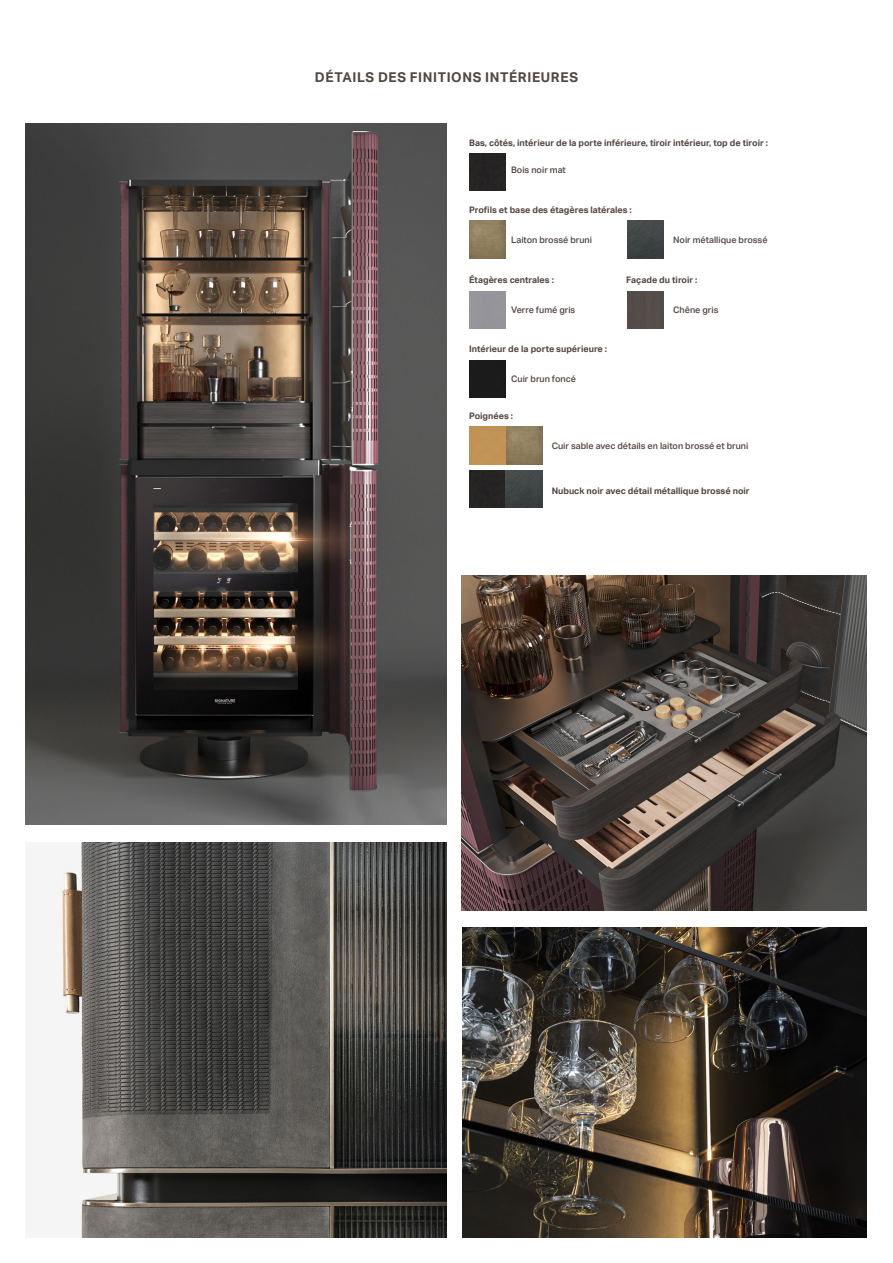
<style>
.page{position:relative;width:893px;height:1263px;background:#fff}
.page>*{position:absolute;margin:0;border:0;box-sizing:border-box;transform-origin:0 0}
.Sezione_Aktiv{font:700 13.5px "Aktiv Grotesk";letter-spacing:.045em;color:#544640}
.Dida{font:700 9px "Aktiv Grotesk";color:#544640}
.Dida-2{font:500 9px "Aktiv Grotesk";color:#544640}
</style>
<div class="page">
<img style="left:469px;top:153px;width:37px;height:37px">
<img style="left:469px;top:470px;width:73px;height:38px">
<img style="left:469px;top:221px;width:37px;height:37px">
<img style="left:469px;top:427px;width:73px;height:37px">
<img style="left:627px;top:221px;width:37px;height:37px">
<img style="left:627px;top:291px;width:37px;height:38px">
<img style="left:469px;top:360px;width:37px;height:37px">
<img style="left:60px;top:842px;width:386px;height:395px">
<img style="left:26px;top:123px;width:420px;height:702px">
<img style="left:462px;top:928px;width:405px;height:309px">
<img style="left:462px;top:575px;width:404px;height:336px">
<p class="Sezione_Aktiv" style="left:315px;top:69px;width:265px">DÉTAILS DES FINITIONS INTÉRIEURES</p>
<p class="Dida" style="left:469px;top:138px;width:300px">Bas, côtés, intérieur de la porte inférieure, tiroir intérieur, top de tiroir :</p>
<p class="Dida-2" style="left:511px;top:165px;width:56px">Bois noir mat</p>
<p class="Dida" style="left:469px;top:205px;width:164px">Profils et base des étagères latérales :</p>
<p class="Dida-2" style="left:511px;top:235px;width:82px">Laiton brossé bruni</p>
<p class="Dida-2" style="left:673px;top:235px;width:96px">Noir métallique brossé</p>
<p class="Dida" style="left:469px;top:274px;width:86px">Étagères centrales :</p>
<p class="Dida" style="left:626px;top:274px;width:73px">Façade du tiroir :</p>
<p class="Dida-2" style="left:511px;top:304px;width:66px">Verre fumé gris</p>
<p class="Dida-2" style="left:673px;top:304px;width:47px">Chêne gris</p>
<p class="Dida" style="left:469px;top:344px;width:139px">Intérieur de la porte supérieure :</p>
<p class="Dida-2" style="left:511px;top:374px;width:66px">Cuir brun foncé</p>
<p class="Dida" style="left:469px;top:411px;width:46px">Poignées :</p>
<p class="Dida-2" style="left:552px;top:441px;width:198px">Cuir sable avec détails en laiton brossé et bruni</p>
<p class="Dida" style="left:552px;top:486px;width:200px">Nubuck noir avec détail métallique brossé noir</p>
</div>
